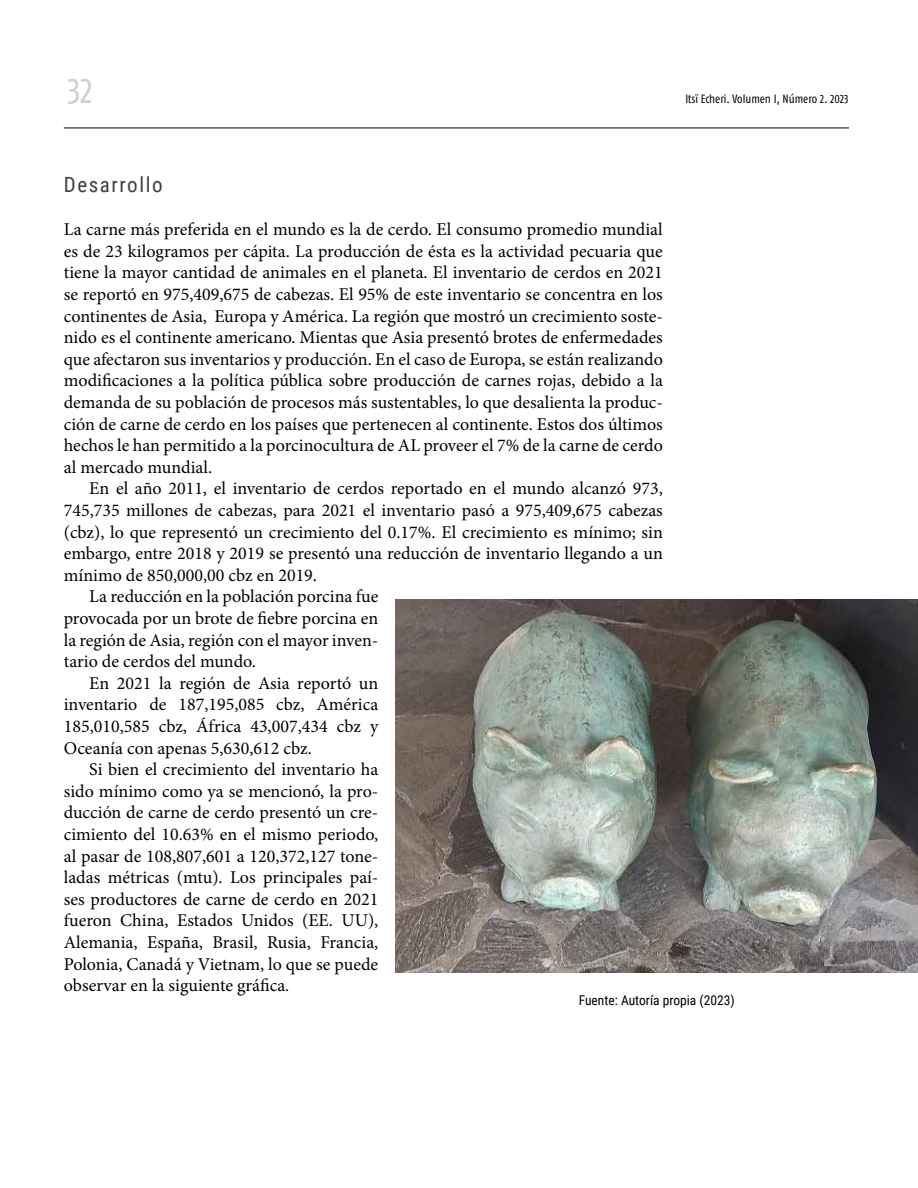
<style>
.page{position:relative;width:918px;height:1188px;background:#fff}
.page>*{position:absolute;margin:0;border:0;box-sizing:border-box;transform-origin:0 0}
.t1{font:36px "Fago Co Lf";color:#d0d0d0}
.t2{font:21px "Roboto Condensed";letter-spacing:.075em;color:#404042}
.t3{font:18px/21.6px "Minion Pro";color:#000;text-align:justify}
.t4{font:13.5px "Roboto Condensed";color:#000}
.t5{font:12px "Fago Co Lf";color:#000}
</style>
<div class="page">
<hr style="left:64px;top:128px;width:785px;height:1px;background:#000">
<img style="left:395px;top:600px;width:523px;height:373px">
<h1 class="t1" style="left:67px;top:70px;width:27px">32</h1>
<p class="t5" style="left:685px;top:92px;width:165px">Itsï Echeri. Volumen I, Número 2. 2023</p>
<p class="t2" style="left:64px;top:170px;width:100px">Desarrollo</p>
<p class="t3" style="left:64px;top:219px;width:601px">La carne más preferida en el mundo es la de cerdo. El consumo promedio mundial es de 23 kilogramos per cápita. La producción de ésta es la actividad pecuaria que tiene la mayor cantidad de animales en el planeta. El inventario de cerdos en 2021 se reportó en 975,409,675 de cabezas. El 95% de este inventario se concentra en los continentes de Asia, Europa y América. La región que mostró un crecimiento soste&shy;nido es el continente americano. Mientas que Asia presentó brotes de enfermedades que afectaron sus inventarios y producción. En el caso de Europa, se están realizando modificaciones a la política pública sobre producción de carnes rojas, debido a la demanda de su población de procesos más sustentables, lo que desalienta la produc&shy;ción de carne de cerdo en los países que pertenecen al continente. Estos dos últimos hechos le han permitido a la porcinocultura de AL proveer el 7% de la carne de cerdo al mercado mundial.</p>
<p class="t3" style="left:89px;top:478px;width:575px">En el año 2011, el inventario de cerdos reportado en el mundo alcanzó 973,</p>
<p class="t3" style="left:64px;top:500px;width:601px">745,735 millones de cabezas, para 2021 el inventario pasó a 975,409,675 cabezas</p>
<p class="t3" style="left:64px;top:521px;width:601px">(cbz), lo que representó un crecimiento del 0.17%. El crecimiento es mínimo; sin</p>
<p class="t3" style="left:64px;top:543px;width:601px">embargo, entre 2018 y 2019 se presentó una reducción de inventario llegando a un</p>
<p class="t3" style="left:64px;top:564px;width:255px">mínimo de 850,000,00 cbz en 2019.</p>
<p class="t3" style="left:89px;top:586px;width:291px">La reducción en la población porcina fue</p>
<p class="t3" style="left:64px;top:608px;width:316px">provocada por un brote de fiebre porcina en</p>
<p class="t3" style="left:64px;top:629px;width:316px">la región de Asia, región con el mayor inven-</p>
<p class="t3" style="left:64px;top:651px;width:194px">tario de cerdos del mundo.</p>
<p class="t3" style="left:89px;top:672px;width:291px">En 2021 la región de Asia reportó un</p>
<p class="t3" style="left:64px;top:694px;width:316px">inventario de 187,195,085 cbz, América</p>
<p class="t3" style="left:64px;top:716px;width:316px">185,010,585 cbz, África 43,007,434 cbz y</p>
<p class="t3" style="left:64px;top:737px;width:250px">Oceanía con apenas 5,630,612 cbz.</p>
<p class="t3" style="left:89px;top:759px;width:291px">Si bien el crecimiento del inventario ha</p>
<p class="t3" style="left:64px;top:780px;width:316px">sido mínimo como ya se mencionó, la pro-</p>
<p class="t3" style="left:64px;top:802px;width:316px">ducción de carne de cerdo presentó un cre-</p>
<p class="t3" style="left:64px;top:824px;width:316px">cimiento del 10.63% en el mismo periodo,</p>
<p class="t3" style="left:64px;top:845px;width:316px">al pasar de 108,807,601 a 120,372,127 tone-</p>
<p class="t3" style="left:64px;top:867px;width:316px">ladas métricas (mtu). Los principales paí-</p>
<p class="t3" style="left:64px;top:888px;width:316px">ses productores de carne de cerdo en 2021</p>
<p class="t3" style="left:64px;top:910px;width:316px">fueron China, Estados Unidos (EE. UU),</p>
<p class="t3" style="left:64px;top:932px;width:316px">Alemania, España, Brasil, Rusia, Francia,</p>
<p class="t3" style="left:64px;top:953px;width:316px">Polonia, Canadá y Vietnam, lo que se puede</p>
<p class="t3" style="left:64px;top:975px;width:227px">observar en la siguiente gráfica.</p>
<p class="t4" style="left:579px;top:991px;width:157px">Fuente: Autoría propia (2023)</p>
</div>
